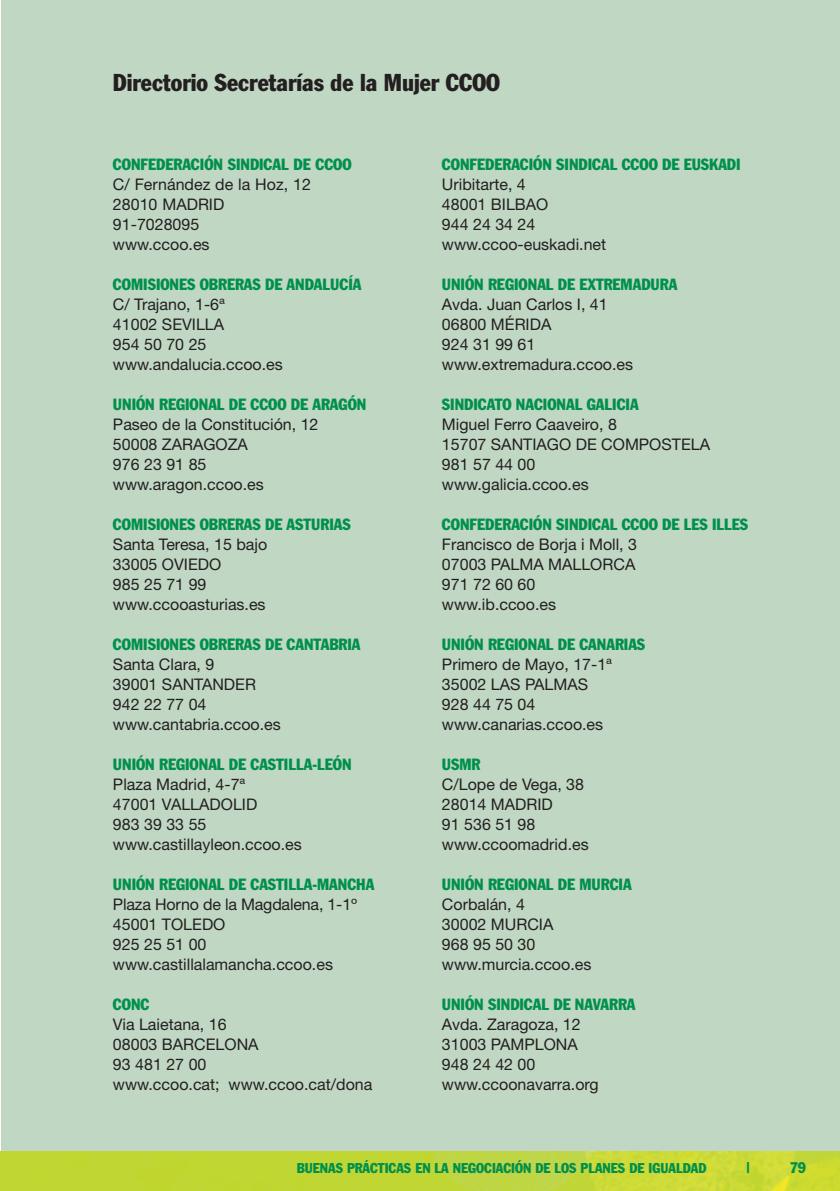
<style>
.page{position:relative;width:840px;height:1191px;background:#fff}
.page>*{position:absolute;margin:0;border:0;box-sizing:border-box;transform-origin:0 0}
.t1{font:condensed 24px "Franklin Gothic";color:#231f20}
.t2{font:16px/20px "Helvetica Neue";color:#231f20}
.t3{font:condensed 16px "Franklin Gothic";color:#00904c}
.t4{font:condensed 15.2px "Franklin Gothic";color:#00904c}
.t5{font:condensed 14px "Franklin Gothic";color:#00904c}
</style>
<div class="page">
<div style="left:1px;top:0;width:838px;height:1191px;background:#c0d7c4"></div>
<img style="left:0;top:1151px;width:839px;height:40px">
<h1 class="t1" style="left:113px;top:74px;width:388px">Directorio Secretarías de la Mujer CCOO</h1>
<p class="t3" style="left:113px;top:158px;width:240px">CONFEDERACIÓN SINDICAL DE CCOO</p>
<p class="t2" style="left:113px;top:175px;width:199px">C/ Fernández de la Hoz, 12<br>28010 MADRID<br>91-7028095<br>www.ccoo.es</p>
<p class="t3" style="left:113px;top:278px;width:250px">COMISIONES OBRERAS DE ANDALUCÍA</p>
<p class="t2" style="left:113px;top:295px;width:171px">C/ Trajano, 1-6ª<br>41002 SEVILLA<br>954 50 70 25 www.andalucia.ccoo.es</p>
<p class="t3" style="left:113px;top:398px;width:255px">UNIÓN REGIONAL DE CCOO DE ARAGÓN</p>
<p class="t2" style="left:113px;top:415px;width:207px">Paseo de la Constitución, 12<br>50008 ZARAGOZA<br>976 23 91 85 www.aragon.ccoo.es</p>
<p class="t3" style="left:113px;top:518px;width:239px">COMISIONES OBRERAS DE ASTURIAS</p>
<p class="t2" style="left:113px;top:535px;width:156px">Santa Teresa, 15 bajo<br>33005 OVIEDO<br>985 25 71 99 www.ccooasturias.es</p>
<p class="t3" style="left:113px;top:638px;width:249px">COMISIONES OBRERAS DE CANTABRIA</p>
<p class="t2" style="left:113px;top:655px;width:169px">Santa Clara, 9<br>39001 SANTANDER<br>942 22 77 04 www.cantabria.ccoo.es</p>
<p class="t3" style="left:113px;top:758px;width:240px">UNIÓN REGIONAL DE CASTILLA-LEÓN</p>
<p class="t2" style="left:113px;top:775px;width:190px">Plaza Madrid, 4-7ª<br>47001 VALLADOLID<br>983 39 33 55 www.castillayleon.ccoo.es</p>
<p class="t3" style="left:113px;top:878px;width:263px">UNIÓN REGIONAL DE CASTILLA-MANCHA</p>
<p class="t2" style="left:113px;top:895px;width:245px">Plaza Horno de la Magdalena, 1-1º<br>45001 TOLEDO<br>925 25 51 00 www.castillalamancha.ccoo.es</p>
<p class="t3" style="left:113px;top:998px;width:38px">CONC</p>
<p class="t2" style="left:113px;top:1015px;width:261px">Via Laietana, 16<br>08003 BARCELONA<br>93 481 27 00<br>www.ccoo.cat; www.ccoo.cat/dona</p>
<p class="t3" style="left:441px;top:158px;width:300px">CONFEDERACIÓN SINDICAL CCOO DE EUSKADI</p>
<p class="t2" style="left:441px;top:175px;width:166px">Uribitarte, 4<br>48001 BILBAO<br>944 24 34 24 www.ccoo-euskadi.net</p>
<p class="t3" style="left:441px;top:278px;width:237px">UNIÓN REGIONAL DE EXTREMADURA</p>
<p class="t2" style="left:441px;top:295px;width:193px">Avda. Juan Carlos I, 41<br>06800 MÉRIDA<br>924 31 99 61 www.extremadura.ccoo.es</p>
<p class="t3" style="left:441px;top:398px;width:198px">SINDICATO NACIONAL GALICIA</p>
<p class="t2" style="left:441px;top:415px;width:269px">Miguel Ferro Caaveiro, 8<br>15707 SANTIAGO DE COMPOSTELA<br>981 57 44 00<br>www.galicia.ccoo.es</p>
<p class="t3" style="left:441px;top:518px;width:307px">CONFEDERACIÓN SINDICAL CCOO DE LES ILLES</p>
<p class="t2" style="left:441px;top:535px;width:196px">Francisco de Borja i Moll, 3<br>07003 PALMA MALLORCA<br>971 72 60 60 www.ib.ccoo.es</p>
<p class="t3" style="left:441px;top:638px;width:205px">UNIÓN REGIONAL DE CANARIAS</p>
<p class="t2" style="left:441px;top:655px;width:172px">Primero de Mayo, 17-1ª<br>35002 LAS PALMAS<br>928 44 75 04 www.canarias.ccoo.es</p>
<p class="t3" style="left:441px;top:758px;width:40px">USMR</p>
<p class="t2" style="left:441px;top:775px;width:148px">C/Lope de Vega, 38<br>28014 MADRID<br>91 536 51 98 www.ccoomadrid.es</p>
<p class="t3" style="left:441px;top:878px;width:191px">UNIÓN REGIONAL DE MURCIA</p>
<p class="t2" style="left:441px;top:895px;width:151px">Corbalán, 4<br>30002 MURCIA<br>968 95 50 30 www.murcia.ccoo.es</p>
<p class="t3" style="left:441px;top:998px;width:195px">UNIÓN SINDICAL DE NAVARRA</p>
<p class="t2" style="left:441px;top:1015px;width:158px">Avda. Zaragoza, 12<br>31003 PAMPLONA<br>948 24 42 00 www.ccoonavarra.org</p>
<p class="t5" style="left:296px;top:1163px;width:411px">BUENAS PRÁCTICAS EN LA NEGOCIACIÓN DE LOS PLANES DE IGUALDAD</p>
<p class="t4" style="left:746px;top:1162px;width:5px">|</p>
<p class="t4" style="left:789px;top:1162px;width:17px">79</p>
</div>
